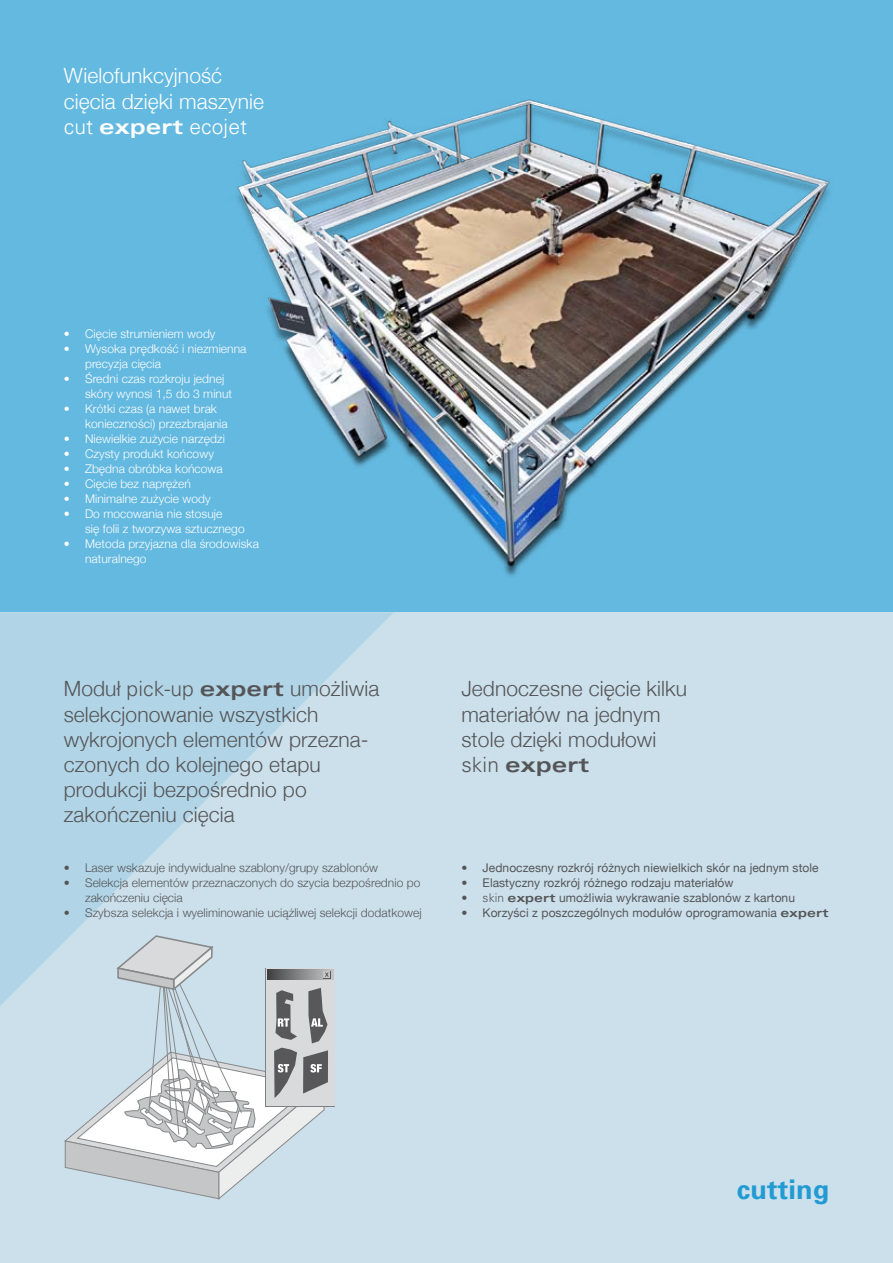
<style>
.page{position:relative;width:893px;height:1263px;background:#fff}
.page>*{position:absolute;margin:0;border:0;box-sizing:border-box;transform-origin:0 0}
.t1{font:700 27px "Univers";letter-spacing:.005em;color:#229bd3}
.t2{font:300 21px/25.2px "Helvetica Neue";letter-spacing:.005em;color:#555557}
.t3{font:300 21px/25.2px "Helvetica Neue";letter-spacing:.005em;color:#fff}
.t4{font:300 21px "Univers";letter-spacing:.005em;color:#fff}
.t5{font:700 expanded 21px "Univers";letter-spacing:.005em;color:#555557}
.t6{font:300 12px/15px "Helvetica Neue";letter-spacing:.005em;color:#fff}
.t7{font:12px "Helvetica Neue";letter-spacing:.005em;color:#555557}
.t8{font:300 12px/15px "Helvetica Neue";letter-spacing:.005em;color:#555557}
.s1{font-weight:700;font-stretch:expanded}
.s2{font-family:"Univers"}
.s3{font-family:"Univers";font-weight:700;font-stretch:expanded}
.s4{font-weight:300;font-stretch:normal}
.s5{font-family:"Univers";font-weight:300}
</style>
<div class="page">
<div style="left:0;top:0;width:893px;height:612px;background:#64b9e0"></div>
<div style="left:0;top:612px;width:893px;height:651px;background:#cbe0eb"></div>
<svg style="left:0;top:612px;width:374px;height:407px;fill:#b1d5e7"></svg>
<div style="left:266px;top:968px;width:68px;height:137px;background:#d9dadb"></div>
<svg style="left:329px;top:969px;width:4px;height:11px"></svg>
<div style="left:323px;top:970px;width:8px;height:8px;background:#bebfc1"></div>
<div style="left:323px;top:971px;width:8px;height:7px;background:#58585a"></div>
<div style="left:323px;top:971px;width:7px;height:7px;background:#c5c6c8"></div>
<svg style="left:65px;top:932px;width:264px;height:267px"></svg>
<img style="left:150px;top:99px;width:680px;height:533px">
<h2 class="t3" style="left:64px;top:63px;width:202px">Wielofunkcyjność cięcia dzięki maszynie</h2>
<h2 class="t4" style="left:64px;top:114px;width:185px">cut <span class="s1">expert</span> ecojet</h2>
<p class="t6" style="left:64px;top:326px;width:153px">• Cięcie strumieniem wody</p>
<p class="t6" style="left:85px;top:341px;width:163px;text-indent:-21px">• Wysoka prędkość i niezmienna precyzja cięcia</p>
<p class="t6" style="left:85px;top:371px;width:149px;text-indent:-21px">• Średni czas rozkroju jednej skóry wynosi 1,5 do 3 minut</p>
<p class="t6" style="left:85px;top:401px;width:144px;text-indent:-21px">• Krótki czas (a nawet brak konieczności) przezbrajania</p>
<p class="t6" style="left:64px;top:431px;width:163px">• Niewielkie zużycie narzędzi</p>
<p class="t6" style="left:64px;top:446px;width:152px">• Czysty produkt końcowy</p>
<p class="t6" style="left:64px;top:461px;width:161px">• Zbędna obróbka końcowa</p>
<p class="t6" style="left:64px;top:476px;width:129px">• Cięcie bez naprężeń</p>
<p class="t6" style="left:64px;top:491px;width:148px">• Minimalne zużycie wody</p>
<p class="t6" style="left:85px;top:506px;width:161px;text-indent:-21px">• Do mocowania nie stosuje<br>się folii z tworzywa sztucznego</p>
<p class="t6" style="left:85px;top:536px;width:175px;text-indent:-21px">• Metoda przyjazna dla środowiska naturalnego</p>
<h2 class="t2" style="left:64px;top:676px;width:317px">Moduł <span class="s2">pick-up</span> <span class="s3">expert</span> umożliwia selekcjonowanie wszystkich wykrojonych elementów przezna&shy;czonych do kolejnego etapu produkcji bezpośrednio po zakończeniu cięcia</h2>
<p class="t8" style="left:64px;top:860px;width:316px">• Laser wskazuje indywidualne szablony/grupy szablonów</p>
<p class="t8" style="left:85px;top:875px;width:337px;text-indent:-21px">• Selekcja elementów przeznaczonych do szycia bezpośrednio po zakończeniu cięcia</p>
<p class="t8" style="left:64px;top:905px;width:359px">• Szybsza selekcja i wyeliminowanie uciążliwej selekcji dodatkowej</p>
<h2 class="t2" style="left:461px;top:676px;width:227px">Jednoczesne cięcie kilku materiałów na jednym stole dzięki modułowi</h2>
<h2 class="t5" style="left:461px;top:753px;width:129px"><span class="s4">skin</span> expert</h2>
<p class="t7" style="left:461px;top:860px;width:359px">• Jednoczesny rozkrój różnych niewielkich skór na jednym stole</p>
<p class="t7" style="left:461px;top:875px;width:274px">• Elastyczny rozkrój różnego rodzaju materiałów</p>
<p class="t7" style="left:461px;top:890px;width:335px">• <span class="s5">skin</span> <span class="s3">expert</span> umożliwia wykrawanie szablonów z kartonu</p>
<p class="t7" style="left:461px;top:905px;width:369px">• Korzyści z poszczególnych modułów oprogramowania <span class="s3">expert</span></p>
<h1 class="t1" style="left:737px;top:1173px;width:94px">cutting</h1>
</div>
